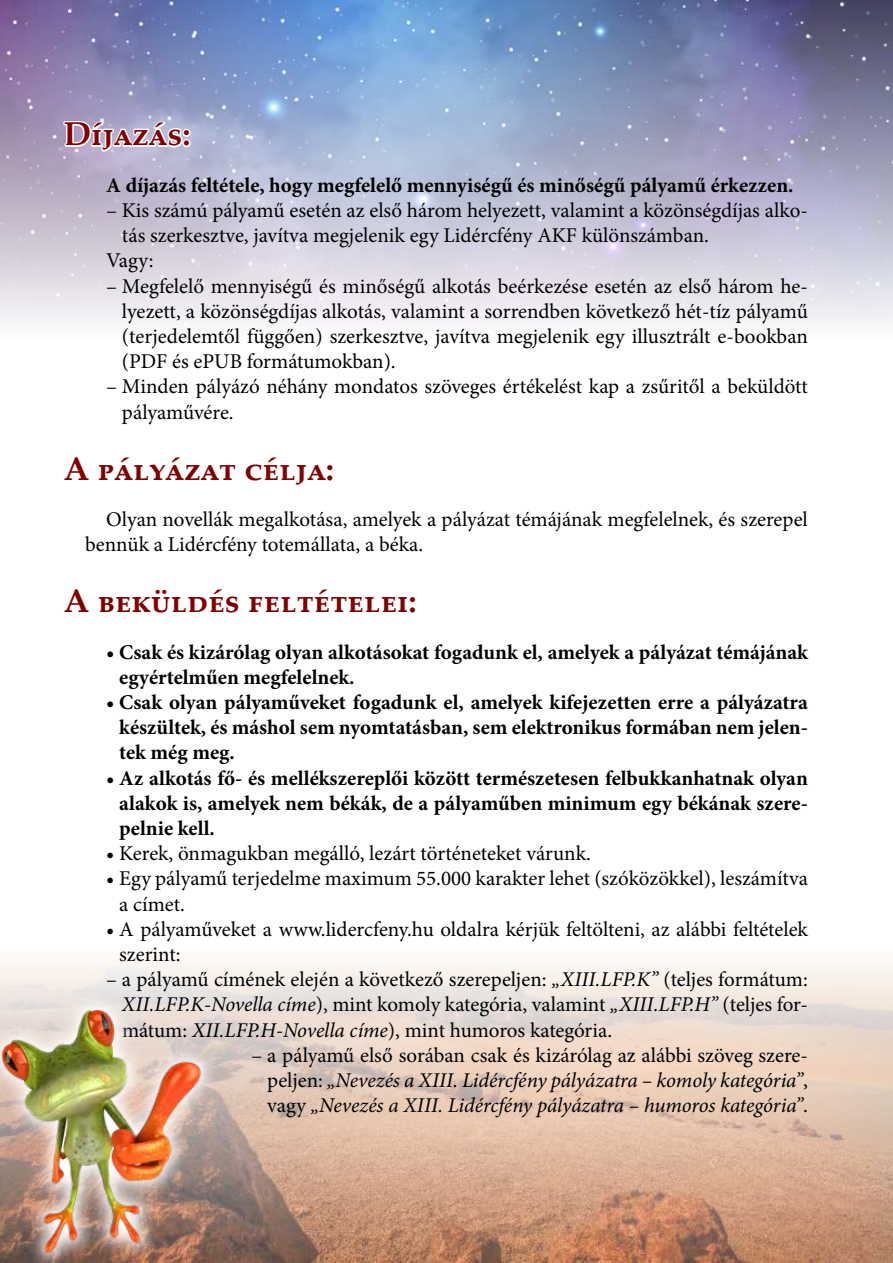
<style>
.page{position:relative;width:893px;height:1263px;background:#fff}
.page>*{position:absolute;margin:0;border:0;box-sizing:border-box;transform-origin:0 0}
.t1{font:700 33px "Palatino Linotype";color:#800000}
.t2{font:21px/25.2px "Minion Pro";color:#000}
.t3{font:700 21px/25.2px "Minion Pro";color:#000;text-align:justify}
.t4{font:italic 21px/25.2px "Minion Pro";letter-spacing:-.005em;color:#000;text-align:justify}
.s1{font-style:italic}
.s2{font-style:normal}
</style>
<div class="page">
<img style="left:0;top:961px;width:893px;height:302px">
<img style="left:0;top:0;width:893px;height:323px">
<svg style="left:62px;top:119px;width:131px;height:52px"></svg>
<svg style="left:0;top:991px;width:219px;height:272px;background:#c2b2ac"></svg>
<img style="left:0;top:998px;width:205px;height:265px">
<h1 class="t1" style="left:64px;top:111px;width:128px">Díjazás:</h1>
<p class="t3" style="left:106px;top:172px;width:689px">A díjazás feltétele, hogy megfelelő mennyiségű és minőségű pályamű érkezzen.</p>
<p class="t2" style="left:106px;top:198px;width:703px">– Kis számú pályamű esetén az első három helyezett, valamint a közönségdíjas alko-</p>
<p class="t2" style="left:122px;top:223px;width:588px">tás szerkesztve, javítva megjelenik egy Lidércfény AKF különszámban.</p>
<p class="t2" style="left:106px;top:248px;width:49px">Vagy:</p>
<p class="t2" style="left:122px;top:273px;width:687px;text-align:justify;text-indent:-16px">– Megfelelő mennyiségű és minőségű alkotás beérkezése esetén az első három he&shy;lyezett, a közönségdíjas alkotás, valamint a sorrendben következő hét-tíz pályamű (terjedelemtől függően) szerkesztve, javítva megjelenik egy illusztrált e-bookban (PDF és ePUB formátumokban).</p>
<p class="t2" style="left:122px;top:374px;width:687px;text-indent:-16px">– Minden pályázó néhány mondatos szöveges értékelést kap a zsűritől a beküldött pályaművére.</p>
<h1 class="t1" style="left:64px;top:445px;width:272px">A pályázat célja:</h1>
<p class="t2" style="left:85px;top:507px;width:724px;text-indent:21px">Olyan novellák megalkotása, amelyek a pályázat témájának megfelelnek, és szerepel bennük a Lidércfény totemállata, a béka.</p>
<h1 class="t1" style="left:64px;top:577px;width:354px">A beküldés feltételei:</h1>
<p class="t3" style="left:119px;top:639px;width:690px;text-indent:-13px">• Csak és kizárólag olyan alkotásokat fogadunk el, amelyek a pályázat témájának egyértelműen megfelelnek.</p>
<p class="t3" style="left:119px;top:689px;width:690px;text-indent:-13px">• Csak olyan pályaműveket fogadunk el, amelyek kifejezetten erre a pályázatra készültek, és máshol sem nyomtatásban, sem elektronikus formában nem jelen&shy;tek még meg.</p>
<p class="t3" style="left:119px;top:765px;width:690px;text-indent:-13px">• Az alkotás fő- és mellékszereplői között természetesen felbukkanhatnak olyan alakok is, amelyek nem békák, de a pályaműben minimum egy békának szere&shy;pelnie kell.</p>
<p class="t2" style="left:106px;top:841px;width:486px">• Kerek, önmagukban megálló, lezárt történeteket várunk.</p>
<p class="t2" style="left:119px;top:866px;width:690px;text-indent:-13px">• Egy pályamű terjedelme maximum 55.000 karakter lehet (szóközökkel), leszámítva a címet.</p>
<p class="t2" style="left:119px;top:916px;width:690px;text-indent:-13px">• A pályaműveket a www.lidercfeny.hu oldalra kérjük feltölteni, az alábbi feltételek szerint:</p>
<p class="t2" style="left:122px;top:967px;width:687px;text-align:justify;text-indent:-16px">– a pályamű címének elején a következő szerepeljen: <span class="s1">„XIII.LFP.K”</span> (teljes formátum:<br><span class="s1">XII.LFP.K-Novella címe</span>), mint komoly kategória, valamint <span class="s1">„XIII.LFP.H”</span> (teljes for&shy;mátum: <span class="s1">XII.LFP.H-Novella címe</span>), mint humoros kategória.</p>
<p class="t4" style="left:267px;top:1042px;width:542px;text-indent:-16px"><span class="s2">– a pályamű első sorában csak és kizárólag az alábbi szöveg szere&shy;peljen:</span> „Nevezés a XIII. Lidércfény pályázatra – komoly kategória”<span class="s2">, vagy</span> „Nevezés a XIII. Lidércfény pályázatra – humoros kategória”<span class="s2">.</span></p>
</div>
